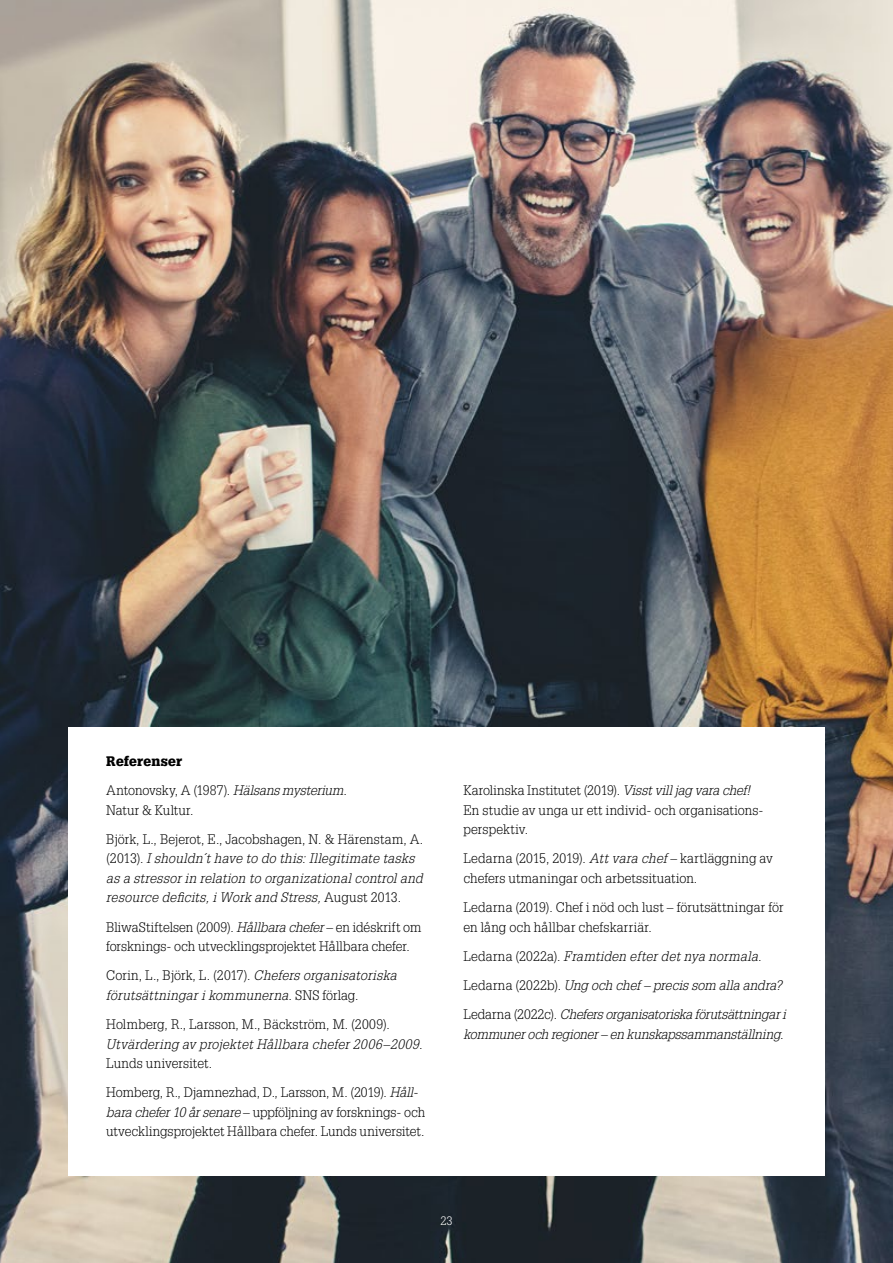
<style>
.page{position:relative;width:893px;height:1263px;background:#fff}
.page>*{position:absolute;margin:0;border:0;box-sizing:border-box;transform-origin:0 0}
.t1{font:300 13.5px/19.5px "Glypha LT Std";letter-spacing:.005em;color:#000}
.t2{font:italic 300 13.5px/19.5px "Glypha LT Std";letter-spacing:.015em;color:#000}
.t3{font:italic 300 13.5px "Glypha LT Std";letter-spacing:-.005em;color:#000}
.t4{font:300 12px "Glypha LT Std";color:#fff}
.s1{font-weight:900}
.s2{font-style:italic}
.s3{font-style:normal}
</style>
<div class="page">
<img style="left:0;top:0;width:893px;height:1263px">
<div style="left:68px;top:727px;width:757px;height:448px;background:#fff"></div>
<p class="t1" style="left:106px;top:747px;width:242px;line-height:29.2px"><span class="s1">Referenser<br></span>Antonovsky, A (1987). <span class="s2">Hälsans mysterium.</span></p>
<p class="t1" style="left:106px;top:795px;width:318px;line-height:29.2px">Natur &amp; Kultur.<br>Björk, L., Bejerot, E., Jacobshagen, N. &amp; Härenstam, A.</p>
<p class="t2" style="left:106px;top:849px;width:318px"><span class="s3">(2013).</span> I shouldn´t have to do this: Illegitimate tasks as a stressor in relation to organizational control and resource deficits, i Work and Stress, <span class="s3">August 2013.</span></p>
<p class="t1" style="left:106px;top:917px;width:317px">BliwaStiftelsen (2009). <span class="s2">Hållbara chefer</span> – en idéskrift om forsknings- och utvecklingsprojektet Hållbara chefer.</p>
<p class="t2" style="left:106px;top:966px;width:292px"><span class="s3">Corin, L., Björk, L. (2017).</span> Chefers organisatoriska förutsättningar i kommunerna. <span class="s3">SNS förlag.</span></p>
<p class="t1" style="left:106px;top:1015px;width:285px">Holmberg, R., Larsson, M., Bäckström, M. (2009).</p>
<p class="t2" style="left:106px;top:1034px;width:318px">Utvärdering av projektet Hållbara chefer 2006–2009.</p>
<p class="t1" style="left:106px;top:1049px;width:313px;line-height:29.2px">Lunds universitet.<br>Homberg, R., Djamnezhad, D., Larsson, M. (2019). <span class="s2">Håll-</span></p>
<p class="t1" style="left:106px;top:1102px;width:321px"><span class="s2">bara chefer 10 år senare</span> – uppföljning av forsknings- och utvecklingsprojektet Hållbara chefer. Lunds universitet.</p>
<p class="t1" style="left:463px;top:781px;width:302px">Karolinska Institutet (2019). <span class="s2">Visst vill jag vara chef!<br></span>En studie av unga ur ett individ- och organisations&shy;perspektiv.</p>
<p class="t1" style="left:463px;top:849px;width:311px">Ledarna (2015, 2019). <span class="s2">Att vara chef</span> – kartläggning av chefers utmaningar och arbetssituation.</p>
<p class="t1" style="left:463px;top:898px;width:322px">Ledarna (2019). Chef i nöd och lust – förutsättningar för en lång och hållbar chefskarriär.</p>
<p class="t2" style="left:463px;top:942px;width:324px;line-height:29.2px"><span class="s3">Ledarna (2022a).</span> Framtiden efter det nya normala.<br><span class="s3">Ledarna (2022b).</span> Ung och chef – precis som alla andra?<br><span class="s3">Ledarna (2022c).</span> Chefers organisatoriska förutsättningar i</p>
<p class="t3" style="left:463px;top:1026px;width:322px">kommuner och regioner – en kunskapssammanställning.</p>
<p class="t4" style="left:440px;top:1214px;width:14px">23</p>
</div>
